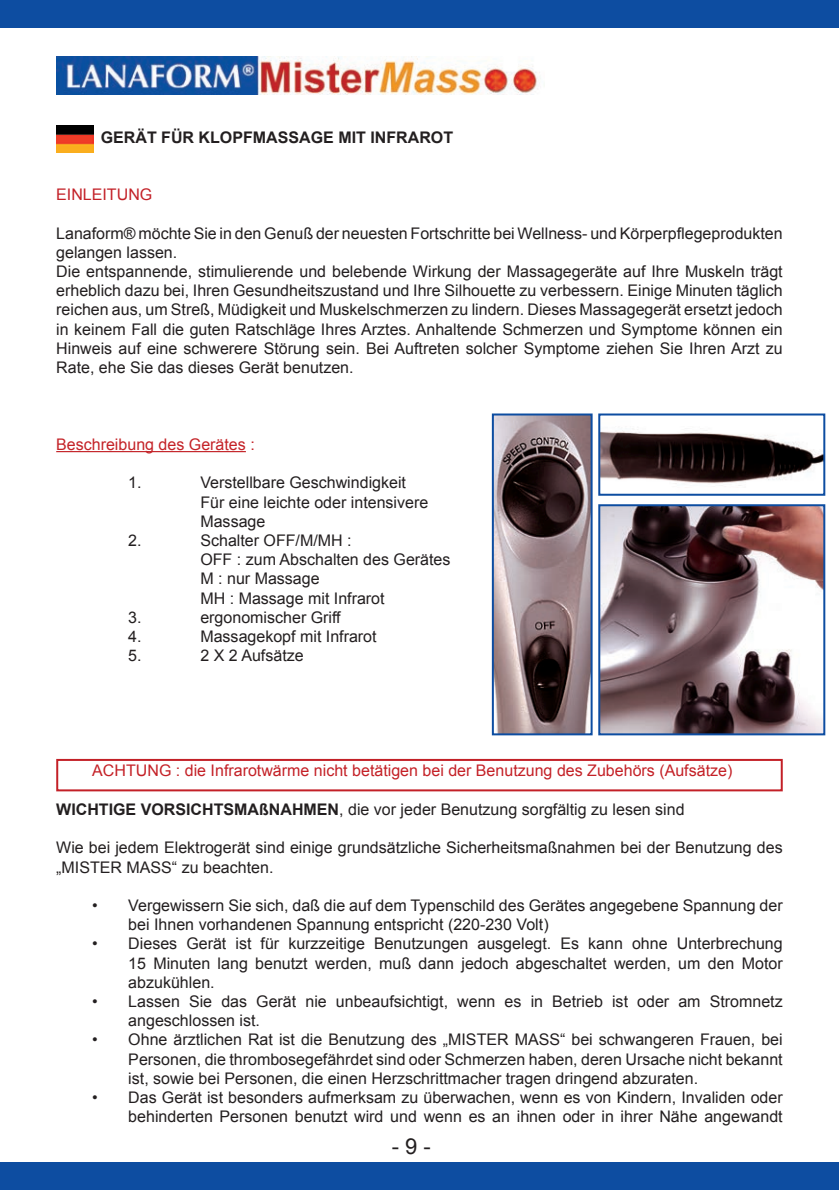
<style>
.page{position:relative;width:839px;height:1190px;background:#fff}
.page>*{position:absolute;margin:0;border:0;box-sizing:border-box;transform-origin:0 0}
.t1{font:22px "Arial";color:#231f20}
.t2{font:16px/19.2px "Arial";color:#231f20}
.t3{font:16px "Arial";color:#c42127}
.t4{font:700 16px "Arial";color:#231f20}
.t5{font:16px "Arial";color:#c42328}
.t6{font:16px "Arial";color:#c32128}
.s1{font-weight:700}
</style>
<div class="page">
<div style="left:0;top:0;width:838px;height:28px;background:#0d4da1"></div>
<div style="left:0;top:1162px;width:838px;height:28px;background:#0d4da1"></div>
<img style="left:56px;top:56px;width:481px;height:38px">
<hr style="left:56px;top:451px;width:190px;height:1px;background:#c42328">
<img style="left:56px;top:126px;width:38px;height:27px">
<img style="left:494px;top:416px;width:95px;height:316px">
<div style="left:491px;top:413px;width:101px;height:322px;border:2px solid #0d4da1"></div>
<div style="left:56px;top:759px;width:726px;height:32px;border:2px solid #c32027"></div>
<img style="left:601px;top:431px;width:220px;height:55px">
<div style="left:598px;top:413px;width:226px;height:83px;border:2px solid #0d4da1"></div>
<img style="left:601px;top:507px;width:220px;height:225px">
<div style="left:598px;top:504px;width:226px;height:231px;border:2px solid #0d4da1"></div>
<p class="t4" style="left:101px;top:128px;width:353px">GERÄT FÜR KLOPFMASSAGE MIT INFRAROT</p>
<p class="t6" style="left:56px;top:186px;width:98px">EINLEITUNG</p>
<p class="t2" style="left:56px;top:223px;width:727px">Lanaform® möchte Sie in den Genuß der neuesten Fortschritte bei Wellness- und Körperpflegeprodukten gelangen lassen.<br>Die entspannende, stimulierende und belebende Wirkung der Massagegeräte auf Ihre Muskeln trägt erheblich dazu bei, Ihren Gesundheitszustand und Ihre Silhouette zu verbessern. Einige Minuten täglich reichen aus, um Streß, Müdigkeit und Muskelschmerzen zu lindern. Dieses Massagegerät ersetzt jedoch in keinem Fall die guten Ratschläge Ihres Arztes. Anhaltende Schmerzen und Symptome können ein Hinweis auf eine schwerere Störung sein. Bei Auftreten solcher Symptome ziehen Sie Ihren Arzt zu Rate, ehe Sie das dieses Gerät benutzen.</p>
<p class="t5" style="left:56px;top:435px;width:200px">Beschreibung des Gerätes :</p>
<p class="t2" style="left:128px;top:473px;width:15px">1.</p>
<p class="t2" style="left:200px;top:473px;width:229px">Verstellbare Geschwindigkeit<br>Für eine leichte oder intensivere<br>Massage</p>
<p class="t2" style="left:128px;top:531px;width:15px">2.</p>
<p class="t2" style="left:200px;top:531px;width:251px">Schalter OFF/M/MH :<br>OFF : zum Abschalten des Gerätes<br>M : nur Massage<br>MH : Massage mit Infrarot</p>
<p class="t2" style="left:128px;top:607px;width:15px">3.</p>
<p class="t2" style="left:200px;top:607px;width:142px">ergonomischer Griff</p>
<p class="t2" style="left:128px;top:627px;width:15px">4.</p>
<p class="t2" style="left:200px;top:627px;width:178px">Massagekopf mit Infrarot</p>
<p class="t2" style="left:128px;top:646px;width:15px">5.</p>
<p class="t2" style="left:200px;top:646px;width:105px">2 X 2 Aufsätze</p>
<p class="t3" style="left:92px;top:762px;width:641px">ACHTUNG : die Infrarotwärme nicht betätigen bei der Benutzung des Zubehörs (Aufsätze)</p>
<p class="t2" style="left:56px;top:799px;width:629px"><span class="s1">WICHTIGE VORSICHTSMAßNAHMEN</span>, die vor jeder Benutzung sorgfältig zu lesen sind</p>
<p class="t2" style="left:56px;top:838px;width:727px">Wie bei jedem Elektrogerät sind einige grundsätzliche Sicherheitsmaßnahmen bei der Benutzung des „MISTER MASS“ zu beachten.</p>
<p class="t2" style="left:128px;top:895px;width:655px;text-indent:-36px">• Vergewissern Sie sich, daß die auf dem Typenschild des Gerätes angegebene Spannung der bei Ihnen vorhandenen Spannung entspricht (220-230 Volt)</p>
<p class="t2" style="left:128px;top:934px;width:655px;text-align:justify;text-indent:-36px">• Dieses Gerät ist für kurzzeitige Benutzungen ausgelegt. Es kann ohne Unterbrechung 15 Minuten lang benutzt werden, muß dann jedoch abgeschaltet werden, um den Motor abzukühlen.</p>
<p class="t2" style="left:128px;top:991px;width:655px;text-indent:-36px">• Lassen Sie das Gerät nie unbeaufsichtigt, wenn es in Betrieb ist oder am Stromnetz angeschlossen ist.</p>
<p class="t2" style="left:128px;top:1030px;width:655px;text-align:justify;text-indent:-36px">• Ohne ärztlichen Rat ist die Benutzung des „MISTER MASS“ bei schwangeren Frauen, bei Personen, die thrombosegefährdet sind oder Schmerzen haben, deren Ursache nicht bekannt ist, sowie bei Personen, die einen Herzschrittmacher tragen dringend abzuraten.</p>
<p class="t2" style="left:92px;top:1087px;width:691px;text-align:right">• Das Gerät ist besonders aufmerksam zu überwachen, wenn es von Kindern, Invaliden oder behinderten Personen benutzt wird und wenn es an ihnen oder in ihrer Nähe angewandt</p>
<h1 class="t1" style="left:391px;top:1133px;width:41px">- 9 -</h1>
</div>
